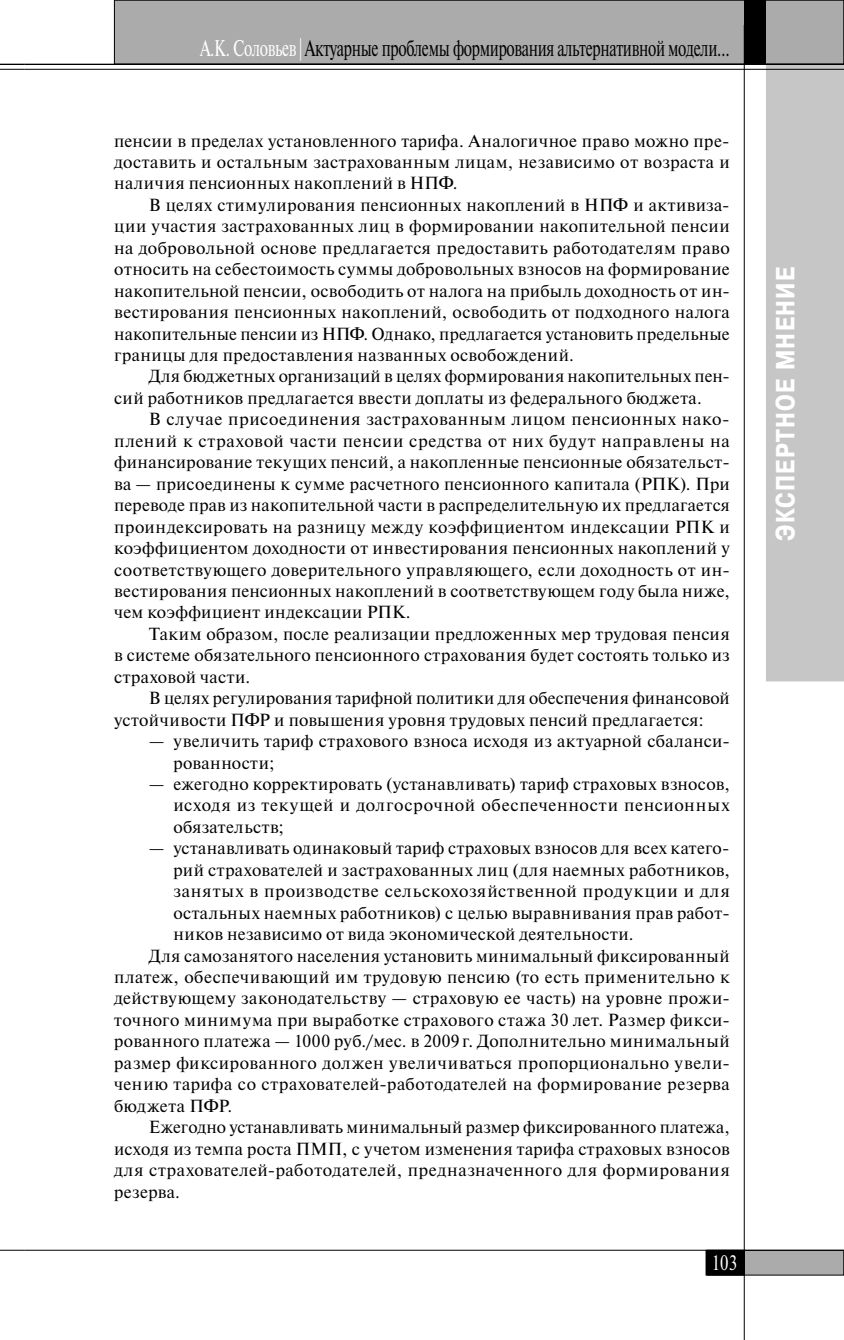
<style>
.page{position:relative;width:844px;height:1340px;background:#fff}
.page>*{position:absolute;margin:0;border:0;box-sizing:border-box;transform-origin:0 0}
.t1{font:700 26.25px "Pragmatica Cond C";letter-spacing:.05em;color:#fff}
.t2{font:22.75px "Newton C";letter-spacing:-.02em;color:#000;scale:.68 1}
.t3{font:21px "Newton C";color:#fff;scale:.8 1}
.t4{font:17.5px/21.3px "Newton C";letter-spacing:.02em;color:#000;text-align:justify}
.t5{font:17.5px "Newton C";letter-spacing:.04em;color:#000}
.s1{color:#fff}
</style>
<div class="page">
<svg style="left:0;top:64px;width:25px;height:6px"></svg>
<svg style="left:0;top:1249px;width:25px;height:1px"></svg>
<div style="left:766px;top:62px;width:77px;height:619px;background:#c6c6c6"></div>
<hr style="left:25px;top:64px;width:818px;height:1px;background:#000">
<hr style="left:25px;top:69px;width:818px;height:1px;background:#000">
<div style="left:114px;top:0;width:729px;height:64px;background:#ababab"></div>
<div style="left:114px;top:0;width:729px;height:64px;border:1px solid #000"></div>
<div style="left:707px;top:1250px;width:136px;height:25px;background:#ababab"></div>
<div style="left:707px;top:1250px;width:136px;height:25px;border:1px solid #000"></div>
<div style="left:705px;top:1250px;width:39px;height:25px;background:#000"></div>
<div style="left:705px;top:1250px;width:39px;height:25px;border:1px solid #000"></div>
<hr style="left:743px;top:25px;width:1px;height:1314px;background:#000">
<div style="left:744px;top:0;width:22px;height:64px;background:#000"></div>
<hr style="left:25px;top:1249px;width:818px;height:1px;background:#000">
<h2 class="t2" style="left:200px;top:40px;width:780px"><span class="s1">А.К. Соловьев |</span> Актуарные проблемы формирования альтернативной модели…</h2>
<p class="t4" style="left:114px;top:131px;width:617px">пенсии в пределах установленного тарифа. Аналогичное право можно пре&shy;доставить и остальным застрахованным лицам, независимо от возраста и наличия пенсионных накоплений в НПФ.</p>
<p class="t4" style="left:114px;top:196px;width:617px;text-indent:35px">В целях стимулирования пенсионных накоплений в НПФ и активиза&shy;ции участия застрахованных лиц в формировании накопительной пенсии на добровольной основе предлагается предоставить работодателям право относить на себестоимость суммы добровольных взносов на формирование накопительной пенсии, освободить от налога на прибыль доходность от ин&shy;вестирования пенсионных накоплений, освободить от подходного налога накопительные пенсии из НПФ. Однако, предлагается установить предельные границы для предоставления названных освобождений.</p>
<p class="t4" style="left:114px;top:367px;width:617px;text-indent:35px">Для бюджетных организаций в целях формирования накопительных пен&shy;сий работников предлагается ввести доплаты из федерального бюджета.</p>
<p class="t4" style="left:114px;top:410px;width:617px;text-indent:35px">В случае присоединения застрахованным лицом пенсионных нако&shy;плений к страховой части пенсии средства от них будут направлены на финансирование текущих пенсий, а накопленные пенсионные обязательст&shy;ва — присоединены к сумме расчетного пенсионного капитала (РПК). При переводе прав из накопительной части в распределительную их предлагается проиндексировать на разницу между коэффициентом индексации РПК и коэффициентом доходности от инвестирования пенсионных накоплений у соответствующего доверительного управляющего, если доходность от ин&shy;вестирования пенсионных накоплений в соответствующем году была ниже, чем коэффициент индексации РПК.</p>
<p class="t4" style="left:114px;top:624px;width:617px;text-indent:35px">Таким образом, после реализации предложенных мер трудовая пенсия в системе обязательного пенсионного страхования будет состоять только из страховой части.</p>
<p class="t4" style="left:114px;top:689px;width:617px;text-indent:35px">В целях регулирования тарифной политики для обеспечения финансовой устойчивости ПФР и повышения уровня трудовых пенсий предлагается:</p>
<p class="t4" style="left:173px;top:732px;width:557px;text-indent:-24px">— увеличить тариф страхового взноса исходя из актуарной сбаланси&shy;рованности;</p>
<p class="t4" style="left:173px;top:774px;width:557px;text-indent:-24px">— ежегодно корректировать (устанавливать) тариф страховых взносов, исходя из текущей и долгосрочной обеспеченности пенсионных обязательств;</p>
<p class="t4" style="left:149px;top:839px;width:582px">— устанавливать одинаковый тариф страховых взносов для всех катего-</p>
<p class="t4" style="left:173px;top:860px;width:557px">рий страхователей и застрахованных лиц (для наемных работников,</p>
<p class="t5" style="left:173px;top:885px;width:557px">занятых в производстве сельскохозяйственной продукции и для</p>
<p class="t4" style="left:173px;top:903px;width:557px">остальных наемных работников) с целью выравнивания прав работ-</p>
<p class="t4" style="left:173px;top:924px;width:461px">ников независимо от вида экономической деятельности.</p>
<p class="t4" style="left:149px;top:946px;width:582px">Для самозанятого населения установить минимальный фиксированный</p>
<p class="t4" style="left:114px;top:967px;width:617px">платеж, обеспечивающий им трудовую пенсию (то есть применительно к</p>
<p class="t4" style="left:114px;top:989px;width:617px">действующему законодательству — страховую ее часть) на уровне прожи-</p>
<p class="t4" style="left:114px;top:1010px;width:617px">точного минимума при выработке страхового стажа 30 лет. Размер фикси-</p>
<p class="t4" style="left:114px;top:1032px;width:617px">рованного платежа — 1000 руб./мес. в 2009 г. Дополнительно минимальный</p>
<p class="t4" style="left:114px;top:1053px;width:617px">размер фиксированного должен увеличиваться пропорционально увели-</p>
<p class="t4" style="left:114px;top:1075px;width:617px">чению тарифа со страхователей-работодателей на формирование резерва</p>
<p class="t4" style="left:114px;top:1096px;width:120px">бюджета ПФР.</p>
<p class="t4" style="left:149px;top:1117px;width:582px">Ежегодно устанавливать минимальный размер фиксированного платежа,</p>
<p class="t4" style="left:114px;top:1139px;width:617px">исходя из темпа роста ПМП, с учетом изменения тарифа страховых взносов</p>
<p class="t4" style="left:114px;top:1160px;width:617px">для страхователей-работодателей, предназначенного для формирования</p>
<p class="t4" style="left:114px;top:1182px;width:67px">резерва.</p>
<p class="t3" style="left:711px;top:1255px;width:33px">103</p>
<h1 class="t1" style="left:775px;top:541px;width:275px;rotate:-90deg">ЭКСПЕРТНОЕ МНЕНИЕ</h1>
</div>
